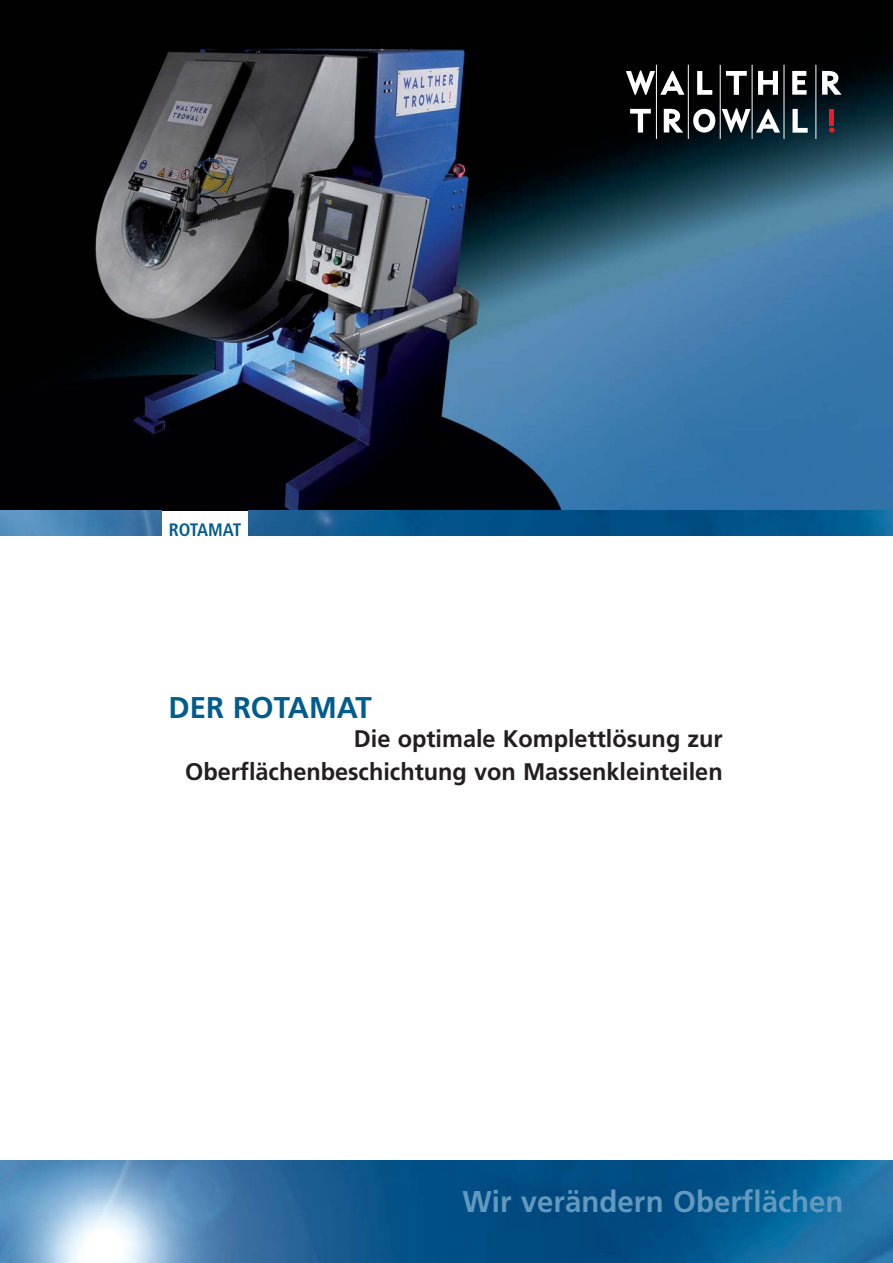
<style>
.page{position:relative;width:893px;height:1263px;background:#fff}
.page>*{position:absolute;margin:0;border:0;box-sizing:border-box;transform-origin:0 0}
.t1{font:700 30px "Frutiger";color:#6499bf}
.t2{font:700 30px "Frutiger";color:#005c8d}
.t3{font:700 24px/33px "Frutiger";color:#231f20;text-align:right}
.t4{font:700 condensed 18px "Frutiger";letter-spacing:-.025em;color:#005c8d}
</style>
<div class="page">
<img style="left:0;top:1161px;width:892px;height:102px">
<img style="left:0;top:0;width:892px;height:510px">
<hr style="left:830px;top:109px;width:4px;height:16px;background:#ed1c24">
<svg style="left:829px;top:127px;width:5px;height:6px"></svg>
<svg style="left:697px;top:71px;width:15px;height:24px"></svg>
<svg style="left:726px;top:71px;width:21px;height:24px"></svg>
<svg style="left:758px;top:71px;width:20px;height:24px"></svg>
<svg style="left:792px;top:71px;width:14px;height:24px"></svg>
<svg style="left:626px;top:70px;width:58px;height:25px"></svg>
<svg style="left:630px;top:109px;width:21px;height:24px"></svg>
<svg style="left:822px;top:71px;width:19px;height:24px"></svg>
<svg style="left:664px;top:109px;width:19px;height:24px"></svg>
<svg style="left:693px;top:109px;width:22px;height:24px"></svg>
<svg style="left:722px;top:108px;width:28px;height:25px"></svg>
<svg style="left:756px;top:109px;width:24px;height:24px"></svg>
<svg style="left:792px;top:109px;width:16px;height:24px"></svg>
<hr style="left:656px;top:65px;width:1px;height:74px;background:#fff">
<hr style="left:688px;top:65px;width:1px;height:74px;background:#fff">
<hr style="left:720px;top:65px;width:1px;height:74px;background:#fff">
<hr style="left:752px;top:65px;width:1px;height:74px;background:#fff">
<hr style="left:784px;top:65px;width:1px;height:74px;background:#fff">
<hr style="left:815px;top:65px;width:1px;height:74px;background:#fff">
<img style="left:0;top:510px;width:161px;height:26px">
<img style="left:249px;top:510px;width:643px;height:26px">
<p class="t4" style="left:169px;top:522px;width:74px">ROTAMAT</p>
<p class="t2" style="left:169px;top:695px;width:205px">DER ROTAMAT</p>
<p class="t3" style="left:185px;top:724px;width:539px">Die optimale Komplettlösung zur<br>Oberflächenbeschichtung von Massenkleinteilen</p>
<p class="t1" style="left:462px;top:1189px;width:383px">Wir verändern Oberflächen</p>
</div>
